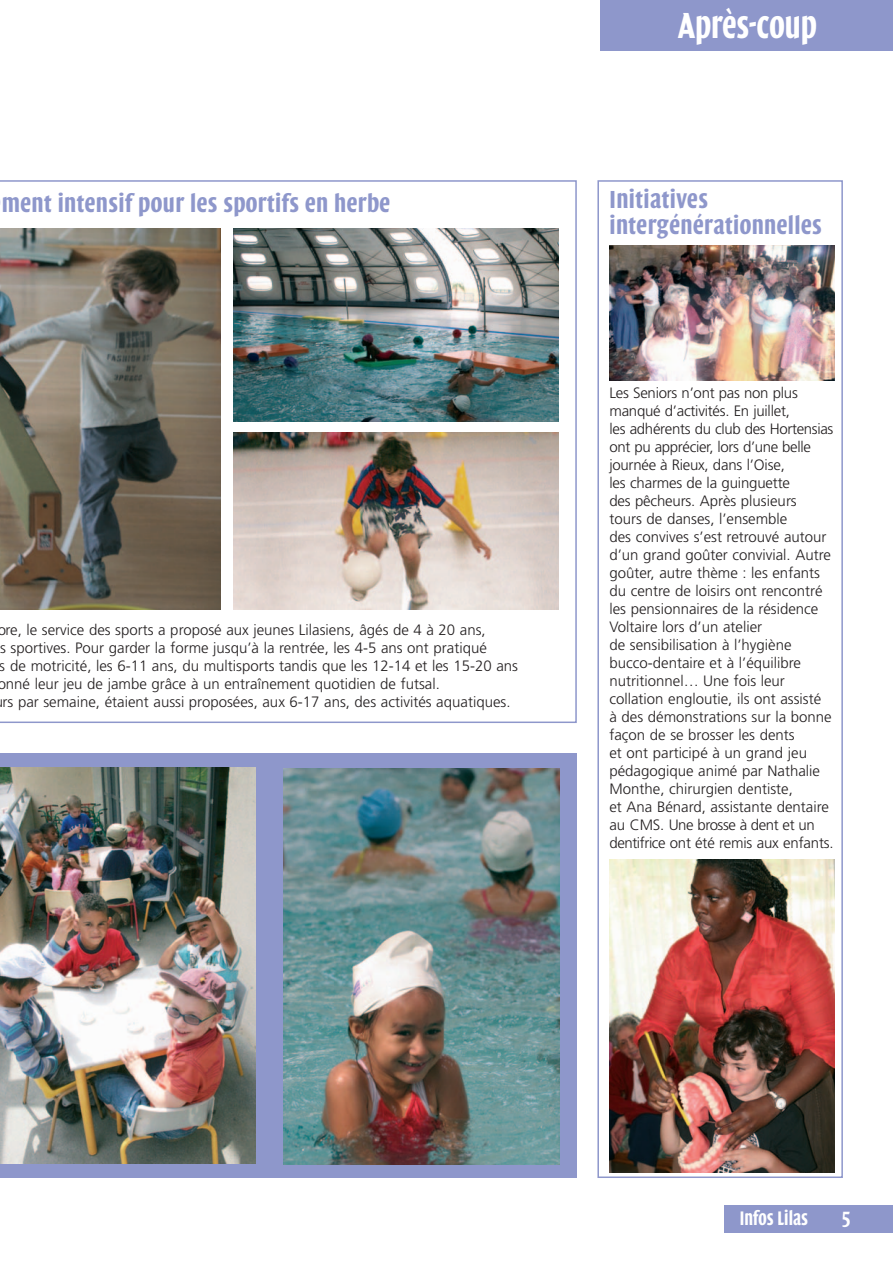
<style>
.page{position:relative;width:893px;height:1263px;background:#fff}
.page>*{position:absolute;margin:0;border:0;box-sizing:border-box;transform-origin:0 0}
.t1{font:600 37.5px "Quadraat Sans Dis";color:#fff;scale:.9 1}
.t2{font:600 25.5px/25.5px "Quadraat Sans Dis";letter-spacing:.02em;color:#8e97cb}
.t3{font:700 22.5px "Quadraat Sans Con";color:#fff}
.t4{font:600 20.25px "Quadraat Sans Dis";letter-spacing:.005em;color:#fff;scale:.9 1}
.t5{font:300 15px/18px "Frutiger";color:#231f20}
</style>
<div class="page">
<img style="left:0;top:0;width:892px;height:1233px">
<h2 class="t2" style="left:2px;top:193px;width:390px">ment intensif pour les sportifs en herbe</h2>
<p class="t5" style="left:-3px;top:622px;width:490px">ore, le service des sports a proposé aux jeunes Lilasiens, âgés de 4 à 20 ans,</p>
<p class="t5" style="left:0;top:640px;width:488px">s sportives. Pour garder la forme jusqu’à la rentrée, les 4-5 ans ont pratiqué</p>
<p class="t5" style="left:0;top:658px;width:519px">s de motricité, les 6-11 ans, du multisports tandis que les 12-14 et les 15-20 ans</p>
<p class="t5" style="left:-2px;top:676px;width:444px">onné leur jeu de jambe grâce à un entraînement quotidien de futsal.</p>
<p class="t5" style="left:3px;top:694px;width:509px">rs par semaine, étaient aussi proposées, aux 6-17 ans, des activités aquatiques.</p>
<h1 class="t1" style="left:678px;top:11px;width:156px">Après-coup</h1>
<h2 class="t2" style="left:609px;top:190px;width:214px">Initiatives intergénérationnelles</h2>
<p class="t5" style="left:609px;top:385px;width:226px">Les Seniors n’ont pas non plus manqué d’activités. En juillet,<br>les adhérents du club des Hortensias ont pu apprécier, lors d’une belle journée à Rieux, dans l’Oise,<br>les charmes de la guinguette<br>des pêcheurs. Après plusieurs<br>tours de danses, l’ensemble<br>des convives s’est retrouvé autour d’un grand goûter convivial. Autre goûter, autre thème : les enfants du centre de loisirs ont rencontré les pensionnaires de la résidence<br>Voltaire lors d’un atelier<br>de sensibilisation à l’hygiène bucco-dentaire et à l’équilibre nutritionnel… Une fois leur collation engloutie, ils ont assisté<br>à des démonstrations sur la bonne façon de se brosser les dents<br>et ont participé à un grand jeu pédagogique animé par Nathalie<br>Monthe, chirurgien dentiste,<br>et Ana Bénard, assistante dentaire au CMS. Une brosse à dent et un dentifrice ont été remis aux enfants.</p>
<h3 class="t4" style="left:740px;top:1211px;width:77px">Infos Lilas</h3>
<h3 class="t3" style="left:841px;top:1206px;width:10px">5</h3>
</div>
